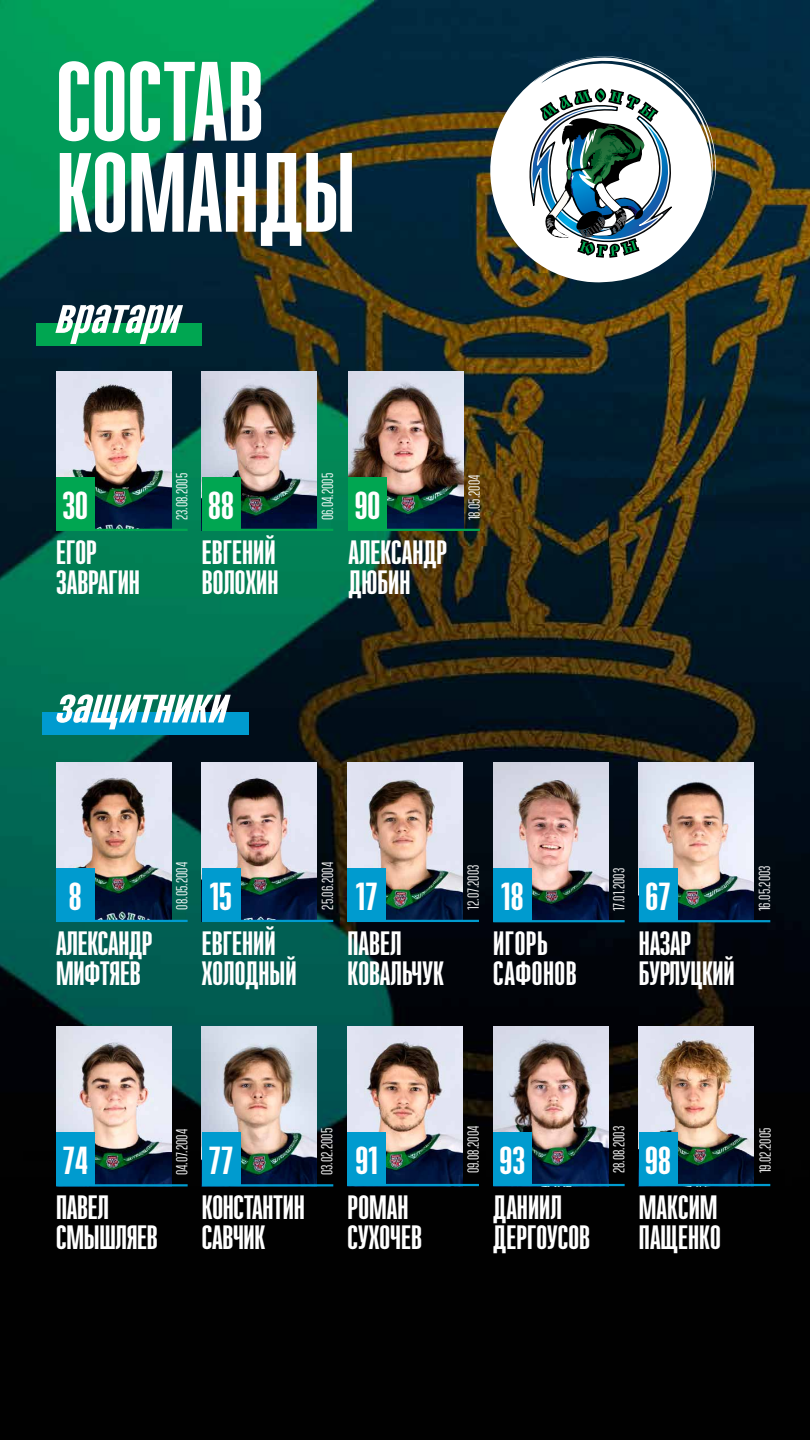
<style>
.page{position:relative;width:810px;height:1440px;background:#fff}
.page>*{position:absolute;margin:0;border:0;box-sizing:border-box;transform-origin:0 0}
.t1{font:700 112.5px/91.1px "Ristretto Pro";color:#fff}
.t2{font:italic 700 55.5px "Ristretto Pro";color:#fff}
.t3{font:700 40.5px "Ristretto Pro";color:#fff}
.t4{font:700 33.75px/30px "Ristretto Pro";color:#fff}
.t5{font:16.65px "Ristretto Pro";color:#fff}
</style>
<div class="page">
<img style="left:0;top:0;width:810px;height:1440px">
<svg style="left:489px;top:55px;width:227px;height:227px"></svg>
<svg style="left:522px;top:88px;width:163px;height:178px"></svg>
<img style="left:202px;top:371px;width:115px;height:158px">
<div style="left:202px;top:477px;width:38px;height:54px;background:#00a651"></div>
<img style="left:349px;top:371px;width:114px;height:158px">
<div style="left:349px;top:477px;width:38px;height:54px;background:#00a651"></div>
<img style="left:56px;top:371px;width:115px;height:158px">
<div style="left:56px;top:477px;width:39px;height:54px;background:#00a651"></div>
<div style="left:36px;top:323px;width:166px;height:23px;background:#00a651"></div>
<div style="left:43px;top:713px;width:206px;height:22px;background:#009bcf"></div>
<img style="left:493px;top:762px;width:115px;height:158px">
<div style="left:493px;top:868px;width:39px;height:54px;background:#009bcf"></div>
<hr style="left:493px;top:920px;width:132px;height:2px;background:#009bcf">
<img style="left:348px;top:1027px;width:114px;height:157px">
<div style="left:348px;top:1132px;width:38px;height:54px;background:#009bcf"></div>
<hr style="left:348px;top:1184px;width:131px;height:2px;background:#009bcf">
<img style="left:56px;top:762px;width:115px;height:158px">
<div style="left:56px;top:868px;width:39px;height:54px;background:#009bcf"></div>
<hr style="left:56px;top:920px;width:132px;height:2px;background:#009bcf">
<img style="left:639px;top:762px;width:115px;height:158px">
<div style="left:639px;top:868px;width:38px;height:54px;background:#009bcf"></div>
<hr style="left:639px;top:920px;width:131px;height:2px;background:#009bcf">
<img style="left:493px;top:1027px;width:115px;height:157px">
<div style="left:493px;top:1132px;width:39px;height:54px;background:#009bcf"></div>
<hr style="left:493px;top:1184px;width:132px;height:2px;background:#009bcf">
<img style="left:56px;top:1027px;width:115px;height:157px">
<div style="left:56px;top:1132px;width:39px;height:54px;background:#009bcf"></div>
<hr style="left:56px;top:1184px;width:132px;height:2px;background:#009bcf">
<img style="left:202px;top:762px;width:115px;height:158px">
<div style="left:202px;top:868px;width:38px;height:54px;background:#009bcf"></div>
<hr style="left:202px;top:920px;width:131px;height:2px;background:#009bcf">
<img style="left:202px;top:1027px;width:115px;height:157px">
<div style="left:202px;top:1132px;width:38px;height:54px;background:#009bcf"></div>
<hr style="left:202px;top:1184px;width:131px;height:2px;background:#009bcf">
<img style="left:639px;top:1027px;width:115px;height:157px">
<div style="left:639px;top:1132px;width:38px;height:54px;background:#009bcf"></div>
<hr style="left:639px;top:1184px;width:131px;height:2px;background:#009bcf">
<img style="left:348px;top:762px;width:114px;height:158px">
<div style="left:348px;top:868px;width:38px;height:54px;background:#009bcf"></div>
<hr style="left:348px;top:920px;width:131px;height:2px;background:#009bcf">
<hr style="left:202px;top:529px;width:131px;height:2px;background:#00a651">
<hr style="left:56px;top:529px;width:132px;height:2px;background:#00a651">
<hr style="left:349px;top:529px;width:131px;height:2px;background:#00a651">
<h1 class="t1" style="left:56px;top:56px;width:301px">СОСТАВ<br>КОМАНДЫ</h1>
<h2 class="t2" style="left:54px;top:281px;width:142px">вратари</h2>
<p class="t3" style="left:63px;top:481px;width:27px">30</p>
<p class="t4" style="left:56px;top:537px;width:85px">ЕГОР<br>ЗАВРАГИН</p>
<p class="t5" style="left:172px;top:520px;width:49px;rotate:-90deg">23.08.2005</p>
<p class="t5" style="left:318px;top:520px;width:49px;rotate:-90deg">06.04.2005</p>
<p class="t5" style="left:465px;top:520px;width:47px;rotate:-90deg">18.05.2004</p>
<p class="t3" style="left:208px;top:481px;width:27px">88</p>
<p class="t3" style="left:355px;top:481px;width:27px">90</p>
<p class="t4" style="left:349px;top:537px;width:100px">АЛЕКСАНДР<br>ДЮБИН</p>
<p class="t4" style="left:202px;top:537px;width:78px">ЕВГЕНИЙ<br>ВОЛОХИН</p>
<h2 class="t2" style="left:54px;top:671px;width:190px">защитники</h2>
<p class="t3" style="left:69px;top:873px;width:14px">8</p>
<p class="t4" style="left:56px;top:928px;width:98px">АЛЕКСАНДР<br>МИФТЯЕВ</p>
<p class="t5" style="left:172px;top:910px;width:49px;rotate:-90deg">08.05.2004</p>
<p class="t3" style="left:210px;top:873px;width:24px">15</p>
<p class="t4" style="left:202px;top:928px;width:96px">ЕВГЕНИЙ<br>ХОЛОДНЫЙ</p>
<p class="t5" style="left:318px;top:910px;width:49px;rotate:-90deg">25.06.2004</p>
<p class="t3" style="left:356px;top:873px;width:23px">17</p>
<p class="t4" style="left:348px;top:928px;width:98px">ПАВЕЛ<br>КОВАЛЬЧУК</p>
<p class="t5" style="left:464px;top:910px;width:46px;rotate:-90deg">12.07.2003</p>
<p class="t3" style="left:501px;top:873px;width:24px">18</p>
<p class="t4" style="left:493px;top:928px;width:85px">ИГОРЬ<br>САФОНОВ</p>
<p class="t5" style="left:609px;top:911px;width:45px;rotate:-90deg">17.01.2003</p>
<p class="t3" style="left:646px;top:873px;width:26px">67</p>
<p class="t4" style="left:639px;top:928px;width:97px">НАЗАР<br>БУРЛУЦКИЙ</p>
<p class="t5" style="left:755px;top:911px;width:47px;rotate:-90deg">16.05.2003</p>
<p class="t3" style="left:63px;top:1137px;width:26px">74</p>
<p class="t4" style="left:56px;top:1193px;width:103px">ПАВЕЛ<br>СМЫШЛЯЕВ</p>
<p class="t5" style="left:172px;top:1175px;width:48px;rotate:-90deg">04.07.2004</p>
<p class="t3" style="left:209px;top:1137px;width:26px">77</p>
<p class="t4" style="left:202px;top:1193px;width:104px">КОНСТАНТИН<br>САВЧИК</p>
<p class="t5" style="left:317px;top:1175px;width:49px;rotate:-90deg">03.02.2005</p>
<p class="t3" style="left:356px;top:1137px;width:24px">91</p>
<p class="t4" style="left:348px;top:1193px;width:76px">РОМАН<br>СУХОЧЕВ</p>
<p class="t5" style="left:464px;top:1173px;width:49px;rotate:-90deg">09.08.2004</p>
<p class="t3" style="left:500px;top:1137px;width:27px">93</p>
<p class="t4" style="left:493px;top:1193px;width:98px">ДАНИИЛ<br>ДЕРГОУСОВ</p>
<p class="t5" style="left:609px;top:1173px;width:49px;rotate:-90deg">28.08.2003</p>
<p class="t3" style="left:645px;top:1137px;width:27px">98</p>
<p class="t4" style="left:639px;top:1193px;width:83px">МАКСИМ<br>ПАЩЕНКО</p>
<p class="t5" style="left:756px;top:1173px;width:47px;rotate:-90deg">19.02.2005</p>
</div>
